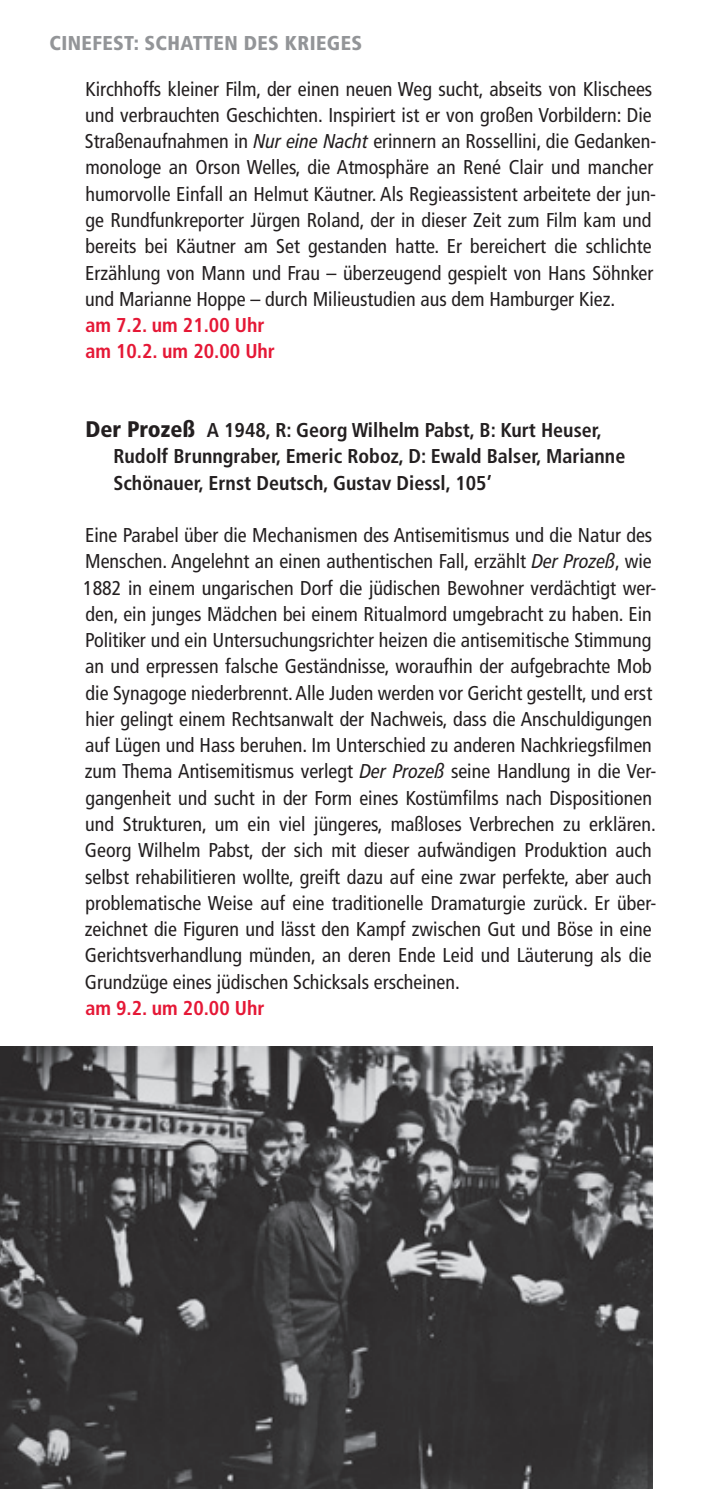
<style>
.page{position:relative;width:709px;height:1489px;background:#fff}
.page>*{position:absolute;margin:0;border:0;box-sizing:border-box;transform-origin:0 0}
.t1{font:condensed 20px/26.2px "Frutiger LT Com";color:#231f20}
.t2{font:700 condensed 20px/26.2px "Frutiger LT Com";color:#231f20}
.t3{font:700 condensed 20px/26.2px "Frutiger LT Com";color:#e51836}
.t4{font:900 condensed 20px "Frutiger LT Com";letter-spacing:.02em;color:#939598}
.s1{font-style:italic}
.s2{font-weight:900;font-size:22.5px}
</style>
<div class="page">
<img style="left:0;top:1046px;width:652px;height:442px">
<p class="t4" style="left:50px;top:31px;width:314px">CINEFEST: SCHATTEN DES KRIEGES</p>
<p class="t1" style="left:85px;top:76px;width:573px">Kirchhoffs kleiner Film, der einen neuen Weg sucht, abseits von Klischees und verbrauchten Geschichten. Inspiriert ist er von großen Vorbildern: Die Straßenaufnahmen in <span class="s1">Nur eine Nacht</span> erinnern an Rossellini, die Gedanken&shy;monologe an Orson Welles, die Atmosphäre an René Clair und mancher humorvolle Einfall an Helmut Käutner. Als Regieassistent arbeitete der jun&shy;ge Rundfunkreporter Jürgen Roland, der in dieser Zeit zum Film kam und bereits bei Käutner am Set gestanden hatte. Er bereichert die schlichte Erzählung von Mann und Frau – überzeugend gespielt von Hans Söhnker und Marianne Hoppe – durch Milieustudien aus dem Hamburger Kiez.</p>
<p class="t3" style="left:85px;top:312px;width:191px">am 7.2. um 21.00 Uhr am 10.2. um 20.00 Uhr</p>
<p class="t2" style="left:113px;top:417px;width:513px;text-indent:-28px"><span class="s2">Der Prozeß</span> A 1948, R: Georg Wilhelm Pabst, B: Kurt Heuser,<br>Rudolf Brunngraber, Emeric Roboz, D: Ewald Balser, Marianne<br>Schönauer, Ernst Deutsch, Gustav Diessl, 105’</p>
<p class="t1" style="left:83px;top:522px;width:575px">Eine Parabel über die Mechanismen des Antisemitismus und die Natur des Menschen. Angelehnt an einen authentischen Fall, erzählt <span class="s1">Der Prozeß</span>, wie 1882 in einem ungarischen Dorf die jüdischen Bewohner verdächtigt wer&shy;den, ein junges Mädchen bei einem Ritualmord umgebracht zu haben. Ein Politiker und ein Untersuchungsrichter heizen die antisemitische Stimmung an und erpressen falsche Geständnisse, woraufhin der aufgebrachte Mob die Synagoge niederbrennt. Alle Juden werden vor Gericht gestellt, und erst hier gelingt einem Rechtsanwalt der Nachweis, dass die Anschuldigungen auf Lügen und Hass beruhen. Im Unterschied zu anderen Nachkriegsfilmen zum Thema Antisemitismus verlegt <span class="s1">Der Prozeß</span> seine Handlung in die Ver&shy;gangenheit und sucht in der Form eines Kostümfilms nach Dispositionen und Strukturen, um ein viel jüngeres, maßloses Verbrechen zu erklären.<br>Georg Wilhelm Pabst, der sich mit dieser aufwändigen Produktion auch selbst rehabilitieren wollte, greift dazu auf eine zwar perfekte, aber auch problematische Weise auf eine traditionelle Dramaturgie zurück. Er über&shy;zeichnet die Figuren und lässt den Kampf zwischen Gut und Böse in eine Gerichtsverhandlung münden, an deren Ende Leid und Läuterung als die Grundzüge eines jüdischen Schicksals erscheinen.</p>
<p class="t3" style="left:85px;top:994px;width:181px">am 9.2. um 20.00 Uhr</p>
</div>
